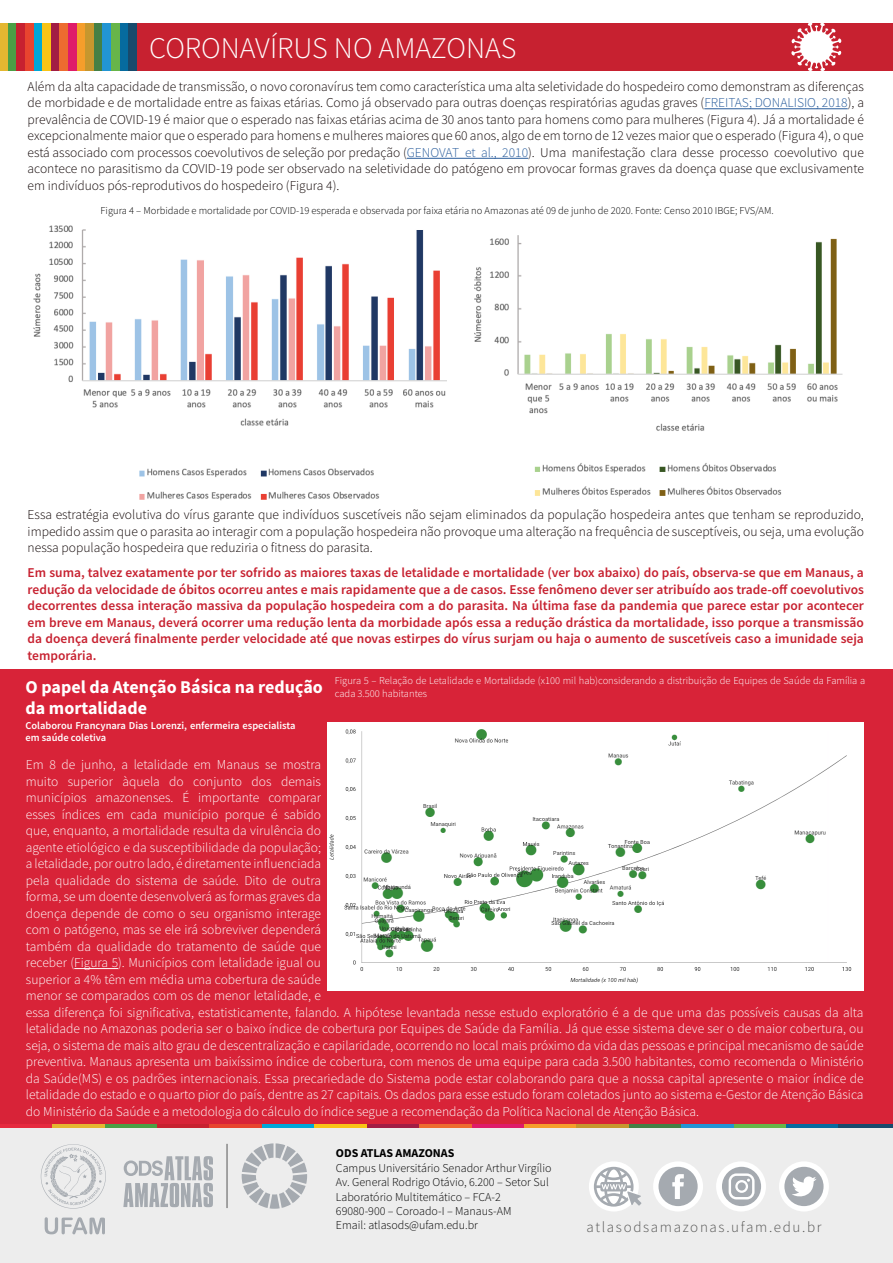
<style>
.page{position:relative;width:893px;height:1263px;background:#fff}
.page>*{position:absolute;margin:0;border:0;box-sizing:border-box;transform-origin:0 0}
.t1{font:300 30px "Source Sans Pro";color:#fff}
.t2{font:700 18px/21px "Source Sans Pro";color:#fff}
.t3{font:300 15px "Source Sans Pro";letter-spacing:.11em;color:#575756}
.t4{font:300 13.5px/16.5px "Source Sans Pro";color:#fff}
.t5{font:300 13.5px/16.5px "Source Sans Pro";color:#100505;text-align:justify}
.t6{font:600 13.5px/16.5px "Source Sans Pro";color:#c72130;text-align:justify}
.t7{font:300 12px/14.4px "Source Sans Pro";color:#000}
.t8{font:700 12px "Source Sans Pro";color:#000}
.t9{font:300 10.5px "Source Sans Pro";color:#000}
.t10{font:300 10.5px/12.6px "Source Sans Pro";color:#fff}
.t11{font:600 10.5px/12.6px "Source Sans Pro";color:#fff}
.s1{color:#275b9b}
</style>
<div class="page">
<div style="left:0;top:669px;width:893px;height:470px;background:#d82338"></div>
<div style="left:0;top:1124px;width:52px;height:6px;background:#e62a3e"></div>
<div style="left:52px;top:1124px;width:53px;height:6px;background:#e4b731"></div>
<div style="left:105px;top:1124px;width:52px;height:6px;background:#4b9f45"></div>
<div style="left:157px;top:1124px;width:53px;height:6px;background:#c72130"></div>
<div style="left:210px;top:1124px;width:52px;height:6px;background:#e8442f"></div>
<div style="left:262px;top:1124px;width:53px;height:6px;background:#00a7d7"></div>
<div style="left:315px;top:1124px;width:52px;height:6px;background:#f8c416"></div>
<div style="left:367px;top:1124px;width:52px;height:6px;background:#a21d44"></div>
<div style="left:419px;top:1124px;width:53px;height:6px;background:#ed6c30"></div>
<div style="left:472px;top:1124px;width:52px;height:6px;background:#df1c69"></div>
<div style="left:524px;top:1124px;width:53px;height:6px;background:#f59e2b"></div>
<div style="left:577px;top:1124px;width:52px;height:6px;background:#c6972e"></div>
<div style="left:629px;top:1124px;width:53px;height:6px;background:#448045"></div>
<div style="left:682px;top:1124px;width:52px;height:6px;background:#2295d3"></div>
<div style="left:734px;top:1124px;width:52px;height:6px;background:#67b549"></div>
<div style="left:786px;top:1124px;width:53px;height:6px;background:#066b9f"></div>
<div style="left:839px;top:1124px;width:54px;height:6px;background:#184a6c"></div>
<div style="left:0;top:1128px;width:893px;height:135px;background:#ededed"></div>
<hr style="left:227px;top:1144px;width:1px;height:64px;background:#575756">
<svg style="left:242px;top:1143px;width:65px;height:66px"></svg>
<svg style="left:123px;top:1156px;width:90px;height:51px"></svg>
<svg style="left:45px;top:1217px;width:60px;height:17px"></svg>
<svg style="left:41px;top:1144px;width:65px;height:64px"></svg>
<div style="left:779px;top:1161px;width:50px;height:50px;background:#fff;border-radius:50%"></div>
<div style="left:784px;top:1167px;width:39px;height:39px;background:#a5aab0;border-radius:50%"></div>
<svg style="left:792px;top:1176px;width:24px;height:21px"></svg>
<div style="left:716px;top:1161px;width:50px;height:50px;background:#fff;border-radius:50%"></div>
<div style="left:722px;top:1167px;width:39px;height:39px;background:#a5aab0;border-radius:50%"></div>
<svg style="left:729px;top:1173px;width:25px;height:26px"></svg>
<div style="left:653px;top:1161px;width:50px;height:50px;background:#fff;border-radius:50%"></div>
<div style="left:658px;top:1167px;width:40px;height:39px;background:#a5aab0;border-radius:50%"></div>
<svg style="left:672px;top:1174px;width:12px;height:25px"></svg>
<div style="left:589px;top:1161px;width:50px;height:50px;background:#fff;border-radius:50%"></div>
<svg style="left:594px;top:1167px;width:47px;height:39px"></svg>
<div style="left:138px;top:23px;width:755px;height:48px;background:#c72130"></div>
<div style="left:0;top:23px;width:8px;height:48px;background:#e4b731"></div>
<div style="left:8px;top:23px;width:9px;height:48px;background:#4b9f45"></div>
<div style="left:17px;top:23px;width:8px;height:48px;background:#c72130"></div>
<div style="left:25px;top:23px;width:9px;height:48px;background:#e8442f"></div>
<div style="left:34px;top:23px;width:8px;height:48px;background:#00a7d7"></div>
<div style="left:42px;top:23px;width:9px;height:48px;background:#f8c416"></div>
<div style="left:51px;top:23px;width:9px;height:48px;background:#a21d44"></div>
<div style="left:60px;top:23px;width:8px;height:48px;background:#ed6c30"></div>
<div style="left:68px;top:23px;width:9px;height:48px;background:#df1c69"></div>
<div style="left:77px;top:23px;width:8px;height:48px;background:#f59e2b"></div>
<div style="left:85px;top:23px;width:9px;height:48px;background:#c6972e"></div>
<div style="left:94px;top:23px;width:9px;height:48px;background:#448045"></div>
<div style="left:103px;top:23px;width:8px;height:48px;background:#2295d3"></div>
<div style="left:111px;top:23px;width:9px;height:48px;background:#67b549"></div>
<div style="left:120px;top:23px;width:8px;height:48px;background:#066b9f"></div>
<div style="left:128px;top:23px;width:9px;height:48px;background:#184a6c"></div>
<svg style="left:791px;top:23px;width:50px;height:48px"></svg>
<img style="left:33px;top:225px;width:810px;height:276px">
<img style="left:327px;top:723px;width:537px;height:268px">
<hr style="left:74px;top:968px;width:44px;height:1px;background:#fff">
<hr style="left:704px;top:108px;width:144px;height:1px;background:#275b9b">
<hr style="left:407px;top:158px;width:121px;height:1px;background:#275b9b">
<h1 class="t1" style="left:149px;top:30px;width:369px">CORONAVÍRUS NO AMAZONAS</h1>
<p class="t5" style="left:28px;top:78px;width:838px">Além da alta capacidade de transmissão, o novo coronavírus tem como característica uma alta seletividade do hospedeiro como demonstram as diferenças de morbidade e de mortalidade entre as faixas etárias. Como já observado para outras doenças respiratórias agudas graves (<span class="s1">FREITAS; DONALISIO, 2018</span>), a prevalência de COVID-19 é maior que o esperado nas faixas etárias acima de 30 anos tanto para homens como para mulheres (Figura 4). Já a mortalidade é excepcionalmente maior que o esperado para homens e mulheres maiores que 60 anos, algo de em torno de 12 vezes maior que o esperado (Figura 4), o que está associado com processos coevolutivos de seleção por predação (<span class="s1">GENOVAT et al., 2010</span>). Uma manifestação clara desse processo coevolutivo que acontece no parasitismo da COVID-19 pode ser observado na seletividade do patógeno em provocar formas graves da doença quase que exclusivamente em indivíduos pós-reprodutivos do hospedeiro (Figura 4).</p>
<p class="t9" style="left:101px;top:204px;width:675px">Figura 4 – Morbidade e mortalidade por COVID-19 esperada e observada por faixa etária no Amazonas até 09 de junho de 2020. Fonte: Censo 2010 IBGE; FVS/AM.</p>
<p class="t5" style="left:28px;top:507px;width:838px">Essa estratégia evolutiva do vírus garante que indivíduos suscetíveis não sejam eliminados da população hospedeira antes que tenham se reproduzido, impedido assim que o parasita ao interagir com a população hospedeira não provoque uma alteração na frequência de susceptíveis, ou seja, uma evolução nessa população hospedeira que reduziria o fitness do parasita.</p>
<p class="t6" style="left:28px;top:564px;width:838px">Em suma, talvez exatamente por ter sofrido as maiores taxas de letalidade e mortalidade (ver box abaixo) do país, observa-se que em Manaus, a redução da velocidade de óbitos ocorreu antes e mais rapidamente que a de casos. Esse fenômeno dever ser atribuído aos trade-off coevolutivos decorrentes dessa interação massiva da população hospedeira com a do parasita. Na última fase da pandemia que parece estar por acontecer em breve em Manaus, deverá ocorrer uma redução lenta da morbidade após essa a redução drástica da mortalidade, isso porque a transmissão da doença deverá finalmente perder velocidade até que novas estirpes do vírus surjam ou haja o aumento de suscetíveis caso a imunidade seja temporária.</p>
<h2 class="t2" style="left:26px;top:676px;width:299px">O papel da Atenção Básica na redução da mortalidade</h2>
<p class="t10" style="left:335px;top:674px;width:532px">Figura 5 – Relação de Letalidade e Mortalidade (x100 mil hab)considerando a distribuição de Equipes de Saúde da Família a cada 3.500 habitantes</p>
<p class="t11" style="left:26px;top:719px;width:272px">Colaborou Francynara Dias Lorenzi, enfermeira especialista em saúde coletiva</p>
<p class="t4" style="left:26px;top:756px;width:839px">Em 8 de junho, a letalidade em Manaus se mostra<br>muito superior àquela do conjunto dos demais<br>municípios amazonenses. É importante comparar<br>esses índices em cada município porque é sabido<br>que, enquanto, a mortalidade resulta da virulência do<br>agente etiológico e da susceptibilidade da população;<br>a letalidade, por outro lado, é diretamente influenciada<br>pela qualidade do sistema de saúde. Dito de outra<br>forma, se um doente desenvolverá as formas graves da<br>doença depende de como o seu organismo interage<br>com o patógeno, mas se ele irá sobreviver dependerá<br>também da qualidade do tratamento de saúde que<br>receber (Figura 5). Municípios com letalidade igual ou<br>superior a 4% têm em média uma cobertura de saúde<br>menor se comparados com os de menor letalidade, e<br>essa diferença foi significativa, estatisticamente, falando. A hipótese levantada nesse estudo exploratório é a de que uma das possíveis causas da alta letalidade no Amazonas poderia ser o baixo índice de cobertura por Equipes de Saúde da Família. Já que esse sistema deve ser o de maior cobertura, ou seja, o sistema de mais alto grau de descentralização e capilaridade, ocorrendo no local mais próximo da vida das pessoas e principal mecanismo de saúde preventiva. Manaus apresenta um baixíssimo índice de cobertura, com menos de uma equipe para cada 3.500 habitantes, como recomenda o Ministério da Saúde(MS) e os padrões internacionais. Essa precariedade do Sistema pode estar colaborando para que a nossa capital apresente o maior índice de letalidade do estado e o quarto pior do país, dentre as 27 capitais. Os dados para esse estudo foram coletados junto ao sistema e-Gestor de Atenção Básica do Ministério da Saúde e a metodologia do cálculo do índice segue a recomendação da Política Nacional de Atenção Básica.</p>
<p class="t8" style="left:336px;top:1145px;width:120px">ODS ATLAS AMAZONAS</p>
<p class="t7" style="left:336px;top:1160px;width:217px">Campus Universitário Senador Arthur Virgílio Av. General Rodrigo Otávio, 6.200 – Setor Sul Laboratório Multitemático – FCA-2<br>69080-900 – Coroado-I – Manaus-AM<br>Email: atlasods@ufam.edu.br</p>
<p class="t3" style="left:587px;top:1218px;width:236px">atlasodsamazonas.ufam.edu.br</p>
</div>
